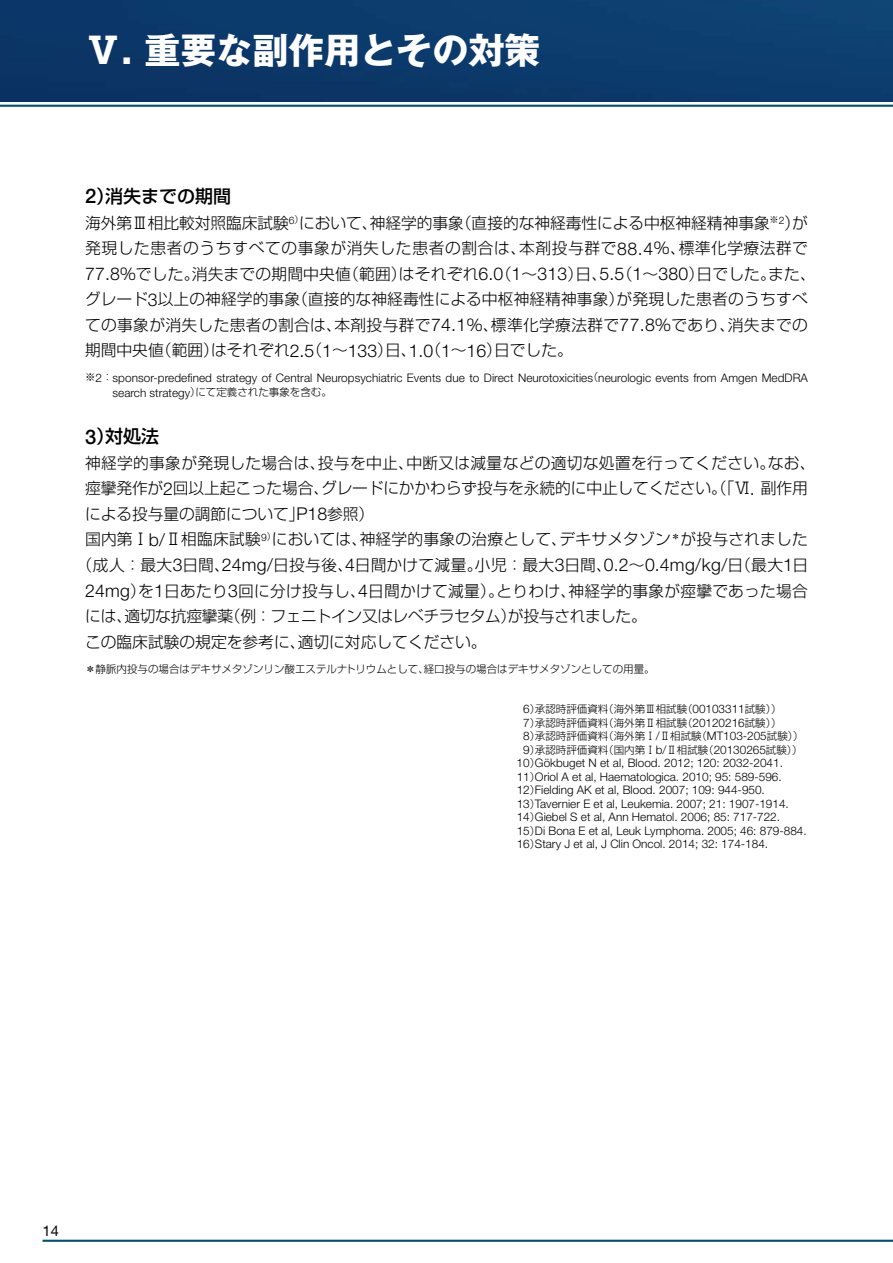
<style>
.page{position:relative;width:893px;height:1263px;background:#fff}
.page>*{position:absolute;margin:0;border:0;box-sizing:border-box;transform-origin:0 0}
.t1{font:700 36px "Gothic MB101 Pro";color:#fff}
.t2{font:500 18px "Shin Go Pro";color:#000}
.t3{font:300 15.75px/25.5px "Shin Go Pro";letter-spacing:.01em;color:#000}
.t4{font:300 15.75px "Shin Go Pro";letter-spacing:-.01em;color:#000}
.t5{font:300 15.75px "Shin Go Pro";letter-spacing:-.02em;color:#000}
.t6{font:14.7px "Helvetica Neue LT Std";color:#000}
.t7{font:300 11.7px/13.5px "Helvetica Neue LT Std";color:#000}
.t8{font:300 10.5px/13.5px "Shin Go Pro";color:#000}
.s1{font-family:"Helvetica Neue LT Std";font-size:20.1px}
.s2{font-family:"Helvetica Neue LT Std";font-size:17.7px}
.s3{font-family:"Shin Go Pro";font-size:10.5px}
.s4{font-family:"Helvetica Neue LT Std";font-size:11.7px}
</style>
<div class="page">
<div style="left:0;top:0;width:893px;height:101px;background:#0c3b6c"></div>
<hr style="left:0;top:105px;width:893px;height:2px;background:#005178">
<hr style="left:43px;top:1240px;width:850px;height:2px;background:#005178">
<h1 class="t1" style="left:85px;top:21px;width:457px">Ⅴ. 重要な副作用とその対策</h1>
<p class="t2" style="left:85px;top:181px;width:148px"><span class="s1">2</span>）消失までの期間</p>
<p class="t3" style="left:85px;top:208px;width:732px">海外第Ⅲ相比較対照臨床試験<sup>6</sup><sup>）</sup>において、神経学的事象（直接的な神経毒性による中枢神経精神事象<sup>※</sup><sup>2</sup>）が発現した患者のうちすべての事象が消失した患者の割合は、本剤投与群で<span class="s2">88.4</span>％、標準化学療法群で<span class="s2">77.8</span>％でした。消失までの期間中央値（範囲）はそれぞれ<span class="s2">6.0</span>（<span class="s2">1</span>～<span class="s2">313</span>）日、<span class="s2">5.5</span>（<span class="s2">1</span>～<span class="s2">380</span>）日でした。また、グレード<span class="s2">3</span>以上の神経学的事象（直接的な神経毒性による中枢神経精神事象）が発現した患者のうちすべての事象が消失した患者の割合は、本剤投与群で<span class="s2">74.1</span>％、標準化学療法群で<span class="s2">77.8</span>％であり、消失までの期間中央値（範囲）はそれぞれ<span class="s2">2.5</span>（<span class="s2">1</span>～<span class="s2">133</span>）日、<span class="s2">1.0</span>（<span class="s2">1</span>～<span class="s2">16</span>）日でした。</p>
<p class="t7" style="left:113px;top:370px;width:697px;line-height:15px;text-indent:-28px"><span class="s3">※</span>2<span class="s3">：</span> sponsor-predefined strategy of Central Neuropsychiatric Events due to Direct Neurotoxicities<span class="s3">（</span>neurologic events from Amgen MedDRA search strategy<span class="s3">）にて定義された事象を含む。</span></p>
<p class="t2" style="left:85px;top:422px;width:76px"><span class="s1">3</span>）対処法</p>
<p class="t3" style="left:85px;top:448px;width:732px">神経学的事象が発現した場合は、投与を中止、中断又は減量などの適切な処置を行ってください。なお、</p>
<p class="t4" style="left:85px;top:476px;width:724px">痙攣発作が<span class="s2">2</span>回以上起こった場合、グレードにかかわらず投与を永続的に中止してください。（「Ⅵ<span class="s2">.</span> 副作用</p>
<p class="t3" style="left:85px;top:499px;width:291px">による投与量の調節について」<span class="s2">P18</span>参照）</p>
<p class="t3" style="left:85px;top:525px;width:724px">国内第Ⅰ<span class="s2">b/</span>Ⅱ相臨床試験<sup>9</sup><sup>）</sup>においては、神経学的事象の治療として、デキサメタゾン<sup>＊</sup>が投与されました</p>
<p class="t3" style="left:77px;top:550px;width:733px">（成人：最大<span class="s2">3</span>日間、<span class="s2">24mg/</span>日投与後、<span class="s2">4</span>日間かけて減量。小児：最大<span class="s2">3</span>日間、<span class="s2">0.2</span>～<span class="s2">0.4mg/kg/</span>日（最大<span class="s2">1</span>日</p>
<p class="t3" style="left:85px;top:576px;width:724px"><span class="s2">24mg</span>）を<span class="s2">1</span>日あたり<span class="s2">3</span>回に分け投与し、<span class="s2">4</span>日間かけて減量）。とりわけ、神経学的事象が痙攣であった場合</p>
<p class="t5" style="left:85px;top:603px;width:563px">には、適切な抗痙攣薬（例：フェニトイン又はレベチラセタム）が投与されました。</p>
<p class="t3" style="left:85px;top:627px;width:403px">この臨床試験の規定を参考に、適切に対応してください。</p>
<p class="t8" style="left:85px;top:661px;width:571px">＊静脈内投与の場合はデキサメタゾンリン酸エステルナトリウムとして、経口投与の場合はデキサメタゾンとしての用量。</p>
<p class="t8" style="left:523px;top:701px;width:282px"><span class="s4">6</span>）承認時評価資料（海外第Ⅲ相試験（<span class="s4">00103311</span>試験））<br><span class="s4">7</span>）承認時評価資料（海外第Ⅱ相試験（<span class="s4">20120216</span>試験））<br><span class="s4">8</span>）承認時評価資料（海外第Ⅰ<span class="s4">/</span>Ⅱ相試験（<span class="s4">MT103-205</span>試験））<span class="s4">9</span>）承認時評価資料（国内第Ⅰ<span class="s4">b/</span>Ⅱ相試験（<span class="s4">20130265</span>試験））</p>
<p class="t7" style="left:517px;top:756px;width:292px">10<span class="s3">）</span>Gökbuget N et al, Blood. 2012; 120: 2032-2041.<br>11<span class="s3">）</span>Oriol A et al, Haematologica. 2010; 95: 589-596.<br>12<span class="s3">）</span>Fielding AK et al, Blood. 2007; 109: 944-950.<br>13<span class="s3">）</span>Tavernier E et al, Leukemia. 2007; 21: 1907-1914.<br>14<span class="s3">）</span>Giebel S et al, Ann Hematol. 2006; 85: 717-722.<br>15<span class="s3">）</span>Di Bona E et al, Leuk Lymphoma. 2005; 46: 879-884.<br>16<span class="s3">）</span>Stary J et al, J Clin Oncol. 2014; 32: 174-184.</p>
<p class="t6" style="left:43px;top:1222px;width:18px">14</p>
</div>
